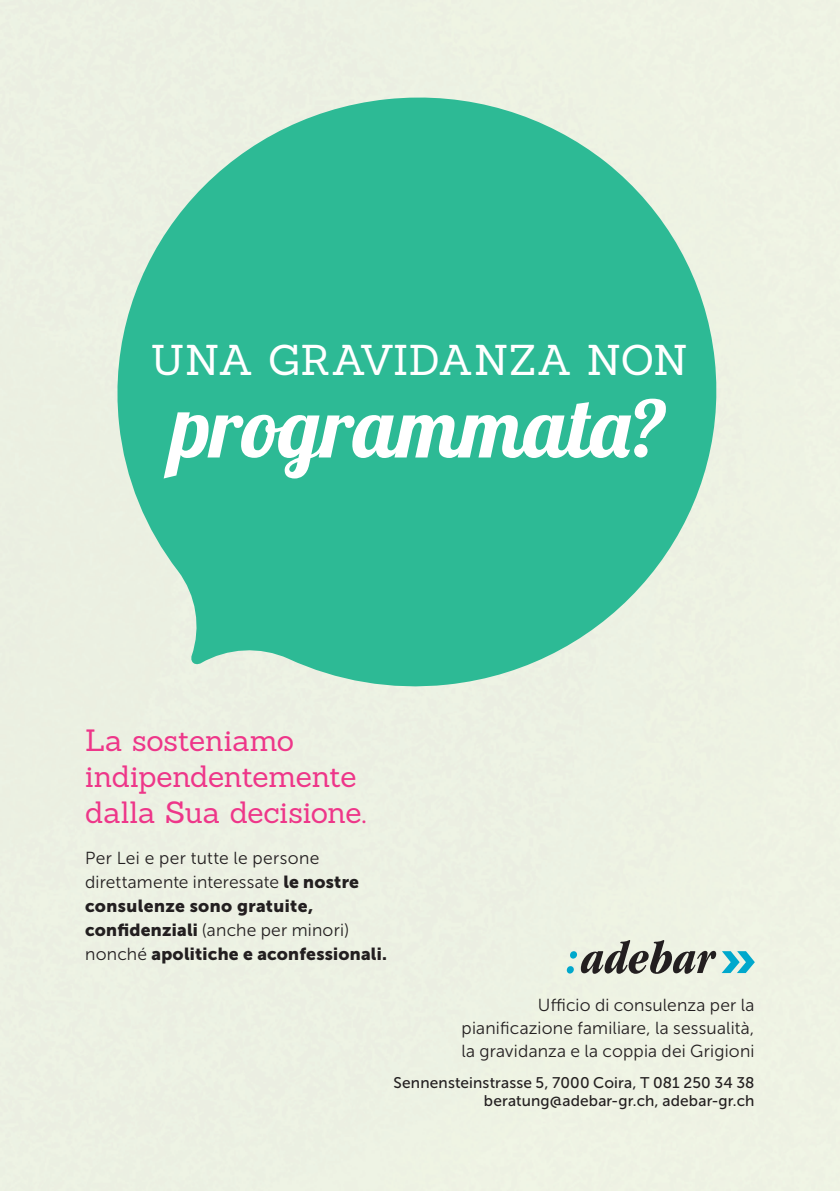
<style>
.page{position:relative;width:840px;height:1191px;background:#fff}
.page>*{position:absolute;margin:0;border:0;box-sizing:border-box;transform-origin:0 0}
.t1{font:84px "Lobster";color:#fff}
.t2{font:42px "Sanchez";letter-spacing:.005em;color:#fff}
.t3{font:30px/36px "Sanchez";letter-spacing:-.01em;color:#ee3689}
.t4{font:17.4px/23.4px "Museo Sans Cyrl 300";letter-spacing:.01em;color:#231f20}
.t5{font:17.4px "Museo Sans Cyrl 900";letter-spacing:.015em;color:#231f20}
.t6{font:15.4px/18.4px "Museo Sans Cyrl 500";letter-spacing:.01em;color:#231f20;text-align:right}
.s1{font-family:"Museo Sans Cyrl 900"}
.s2{font-family:"Museo Sans Cyrl 300"}
</style>
<div class="page">
<div style="left:0;top:0;width:839px;height:1191px;background:#edf2e3"></div>
<svg style="left:102px;top:91px;width:629px;height:599px;background:#5ec8a9"></svg>
<svg style="left:566px;top:940px;width:149px;height:33px;background:#a2a69e"></svg>
<svg style="left:721px;top:951px;width:33px;height:22px"></svg>
<h2 class="t2" style="left:150px;top:332px;width:539px">UNA GRAVIDANZA NON</h2>
<h1 class="t1" style="left:171px;top:373px;width:497px">programmata?</h1>
<h3 class="t3" style="left:85px;top:721px;width:283px">La sosteniamo indipendentemente dalla Sua decisione.</h3>
<p class="t4" style="left:85px;top:846px;width:275px;line-height:24px">Per Lei e per tutte le persone direttamente interessate <span class="s1">le nostre</span></p>
<p class="t5" style="left:85px;top:896px;width:229px">consulenze sono gratuite,</p>
<p class="t4" style="left:85px;top:918px;width:265px"><span class="s1">confidenziali</span> (anche per minori)</p>
<p class="t5" style="left:85px;top:944px;width:303px"><span class="s2">nonché</span> apolitiche e aconfessionali.</p>
<p class="t4" style="left:461px;top:993px;width:294px;text-align:justify;text-indent:76px">Ufficio di consulenza per la pianificazione familiare, la sessualità, la gravidanza e la coppia dei Grigioni</p>
<p class="t6" style="left:393px;top:1073px;width:362px">Sennensteinstrasse 5, 7000 Coira, T 081 250 34 38 beratung@adebar-gr.ch, adebar-gr.ch</p>
</div>
